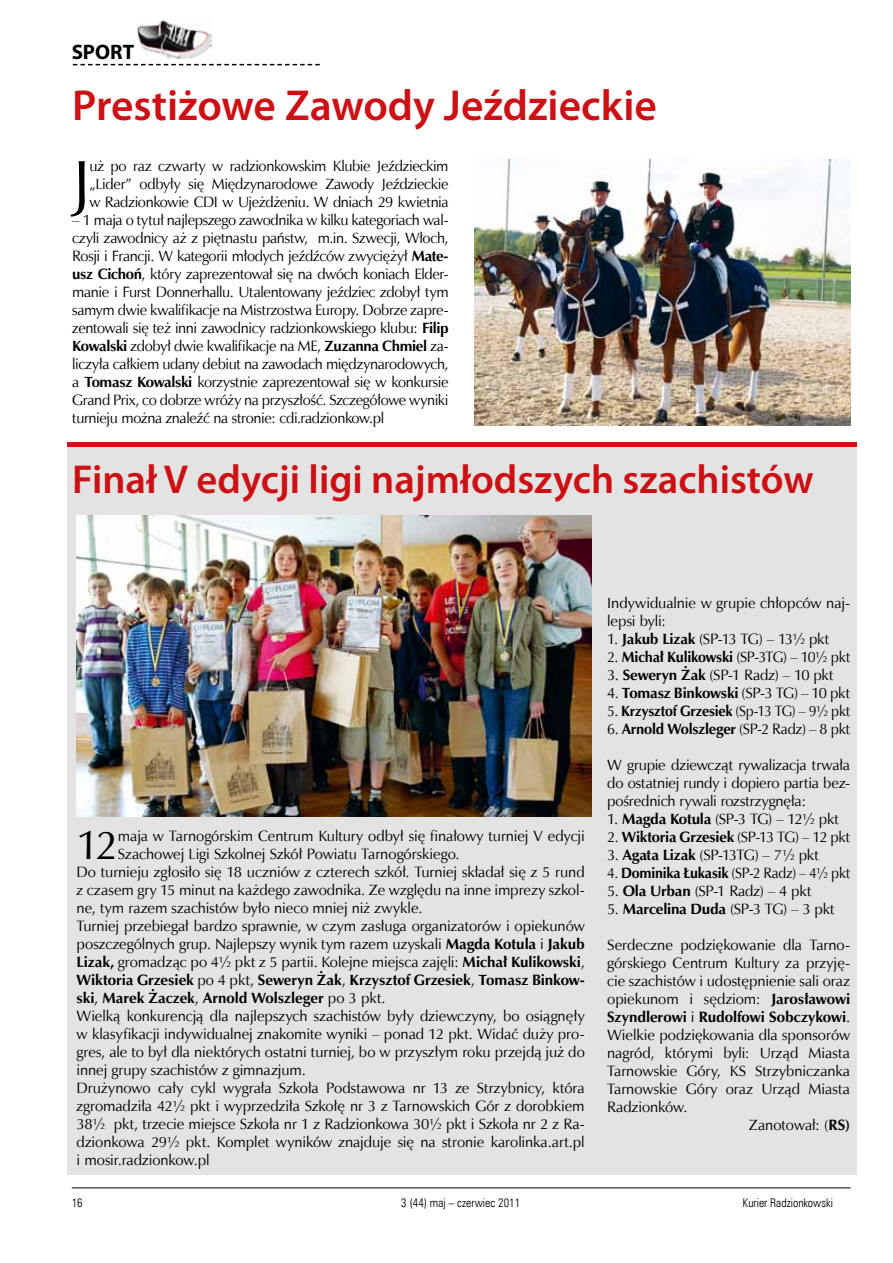
<style>
.page{position:relative;width:893px;height:1263px;background:#fff}
.page>*{position:absolute;margin:0;border:0;box-sizing:border-box;transform-origin:0 0}
.t1{font:67.65px "Zapf Humnst EU";color:#000}
.t2{font:600 43.5px "Myriad Pro";color:#cd1013}
.t3{font:41.4px "Zapf Humnst EU";color:#000}
.t4{font:600 40.5px "Myriad Pro";color:#cd1013}
.t5{font:700 21px "Myriad Pro";color:#000}
.t6{font:15px/18px "Zapf Humnst EU";letter-spacing:-.005em;color:#000;text-align:justify}
.t7{font:700 15px "Zapf Humnst EU";letter-spacing:-.005em;color:#000}
.t8{font:15px "Zapf Humnst EU";letter-spacing:-.025em;color:#000;scale:.94 1}
.t9{font:15px "Zapf Humnst EU";letter-spacing:-.03em;color:#000;scale:.96 1}
.t10{font:15px "Zapf Humnst EU";letter-spacing:-.03em;color:#000}
.t11{font:15px "Zapf Humnst EU";letter-spacing:-.005em;color:#000;scale:.94 1}
.t12{font:15px "Zapf Humnst EU";letter-spacing:-.05em;color:#000}
.t13{font:15px "Zapf Humnst EU";letter-spacing:-.025em;color:#000}
.t14{font:12px "Zurich Lt Cn EU";color:#000}
.s1{font-weight:700}
.s2{font-weight:400}
</style>
<div class="page">
<hr style="left:72px;top:1187px;width:778px;height:1px;background:#000">
<div style="left:68px;top:446px;width:789px;height:729px;background:#e3e3e3"></div>
<hr style="left:68px;top:442px;width:789px;height:4px;background:#cd1013">
<img style="left:137px;top:20px;width:75px;height:39px">
<svg style="left:73px;top:64px;width:247px;height:1px"></svg>
<img style="left:474px;top:159px;width:376px;height:266px">
<img style="left:77px;top:516px;width:515px;height:301px">
<h3 class="t5" style="left:72px;top:38px;width:64px">SPORT</h3>
<h2 class="t2" style="left:72px;top:78px;width:586px">Prestiżowe Zawody Jeździeckie</h2>
<h1 class="t1" style="left:72px;top:142px;width:20px">J</h1>
<p class="t6" style="left:89px;top:157px;width:361px">uż po raz czwarty w radzionkowskim Klubie Jeździeckim „Lider” odbyły się Międzynarodowe Zawody Jeździeckie w Radzionkowie CDI w Ujeżdżeniu. W dniach 29 kwietnia</p>
<p class="t6" style="left:72px;top:211px;width:378px">– 1 maja o tytuł najlepszego zawodnika w kilku kategoriach wal&shy;czyli zawodnicy aż z piętnastu państw, m.in. Szwecji, Włoch, Rosji i Francji. W kategorii młodych jeźdźców zwyciężył <span class="s1">Mate&shy;usz Cichoń</span>, który zaprezentował się na dwóch koniach Elder&shy;manie i Furst Donnerhallu. Utalentowany jeździec zdobył tym samym dwie kwalifikacje na Mistrzostwa Europy. Dobrze zapre&shy;zentowali się też inni zawodnicy radzionkowskiego klubu: <span class="s1">Filip Kowalski</span> zdobył dwie kwalifikacje na ME, <span class="s1">Zuzanna Chmiel</span> za&shy;liczyła całkiem udany debiut na zawodach międzynarodowych, a <span class="s1">Tomasz Kowalski</span> korzystnie zaprezentował się w konkursie Grand Prix, co dobrze wróży na przyszłość. Szczegółowe wyniki turnieju można znaleźć na stronie: cdi.radzionkow.pl</p>
<h3 class="t4" style="left:72px;top:453px;width:743px">Finał V edycji ligi najmłodszych szachistów</h3>
<h3 class="t3" style="left:77px;top:819px;width:43px">12</h3>
<p class="t6" style="left:118px;top:827px;width:468px">maja w Tarnogórskim Centrum Kultury odbył się finałowy turniej V edycji</p>
<p class="t6" style="left:118px;top:845px;width:343px">Szachowej Ligi Szkolnej Szkół Powiatu Tarnogórskiego.</p>
<p class="t6" style="left:77px;top:863px;width:510px">Do turnieju zgłosiło się 18 uczniów z czterech szkół. Turniej składał się z 5 rund</p>
<p class="t6" style="left:77px;top:881px;width:510px">z czasem gry 15 minut na każdego zawodnika. Ze względu na inne imprezy szkol-</p>
<p class="t6" style="left:77px;top:899px;width:347px">ne, tym razem szachistów było nieco mniej niż zwykle.</p>
<p class="t6" style="left:77px;top:917px;width:510px">Turniej przebiegał bardzo sprawnie, w czym zasługa organizatorów i opiekunów</p>
<p class="t6" style="left:77px;top:935px;width:510px">poszczególnych grup. Najlepszy wynik tym razem uzyskali <span class="s1">Magda Kotula</span> i <span class="s1">Jakub</span></p>
<p class="t6" style="left:77px;top:953px;width:510px"><span class="s1">Lizak,</span> gromadząc po 4½ pkt z 5 partii. Kolejne miejsca zajęli: <span class="s1">Michał Kulikowski</span>,</p>
<p class="t7" style="left:77px;top:971px;width:510px">Wiktoria Grzesiek <span class="s2">po 4 pkt,</span> Seweryn Żak<span class="s2">,</span> Krzysztof Grzesiek<span class="s2">,</span> Tomasz Binkow-</p>
<p class="t7" style="left:77px;top:989px;width:311px">ski<span class="s2">,</span> Marek Żaczek<span class="s2">,</span> Arnold Wolszleger <span class="s2">po 3 pkt.</span></p>
<p class="t6" style="left:77px;top:1007px;width:510px">Wielką konkurencją dla najlepszych szachistów były dziewczyny, bo osiągnęły</p>
<p class="t6" style="left:77px;top:1025px;width:510px">w klasyfikacji indywidualnej znakomite wyniki – ponad 12 pkt. Widać duży pro-</p>
<p class="t6" style="left:77px;top:1043px;width:510px">gres, ale to był dla niektórych ostatni turniej, bo w przyszłym roku przejdą już do</p>
<p class="t6" style="left:77px;top:1061px;width:231px">innej grupy szachistów z gimnazjum.</p>
<p class="t6" style="left:77px;top:1079px;width:510px">Drużynowo cały cykl wygrała Szkoła Podstawowa nr 13 ze Strzybnicy, która</p>
<p class="t6" style="left:77px;top:1097px;width:510px">zgromadziła 42½ pkt i wyprzedziła Szkołę nr 3 z Tarnowskich Gór z dorobkiem</p>
<p class="t6" style="left:77px;top:1115px;width:510px">38½ pkt, trzecie miejsce Szkoła nr 1 z Radzionkowa 30½ pkt i Szkoła nr 2 z Ra-</p>
<p class="t6" style="left:77px;top:1133px;width:510px">dzionkowa 29½ pkt. Komplet wyników znajduje się na stronie karolinka.art.pl</p>
<p class="t6" style="left:77px;top:1151px;width:135px">i mosir.radzionkow.pl</p>
<p class="t6" style="left:607px;top:593px;width:244px">Indywidualnie w grupie chłopców naj&shy;lepsi byli:</p>
<p class="t12" style="left:607px;top:629px;width:223px">1. <span class="s1">Jakub Lizak</span> (SP-13 TG) – 13½ pkt</p>
<p class="t9" style="left:607px;top:647px;width:255px">2. <span class="s1">Michał Kulikowski</span> (SP-3TG) – 10½ pkt</p>
<p class="t6" style="left:607px;top:665px;width:228px">3. <span class="s1">Seweryn Żak</span> (SP-1 Radz) – 10 pkt</p>
<p class="t6" style="left:607px;top:683px;width:245px">4. <span class="s1">Tomasz Binkowski</span> (SP-3 TG) – 10 pkt</p>
<p class="t8" style="left:607px;top:701px;width:260px">5. <span class="s1">Krzysztof Grzesiek</span> (Sp-13 TG) – 9½ pkt</p>
<p class="t6" style="left:607px;top:719px;width:244px">6. <span class="s1">Arnold Wolszleger</span> (SP-2 Radz) – 8 pkt</p>
<p class="t6" style="left:607px;top:755px;width:244px">W grupie dziewcząt rywalizacja trwała do ostatniej rundy i dopiero partia bez&shy;pośrednich rywali rozstrzygnęła:</p>
<p class="t13" style="left:607px;top:809px;width:233px">1. <span class="s1">Magda Kotula</span> (SP-3 TG) – 12½ pkt</p>
<p class="t10" style="left:607px;top:827px;width:244px">2. <span class="s1">Wiktoria Grzesiek</span> (SP-13 TG) – 12 pkt</p>
<p class="t6" style="left:607px;top:845px;width:213px">3. <span class="s1">Agata Lizak</span> (SP-13TG) – 7½ pkt</p>
<p class="t11" style="left:607px;top:863px;width:260px">4. <span class="s1">Dominika Łukasik</span> (SP-2 Radz) – 4½ pkt</p>
<p class="t6" style="left:607px;top:881px;width:206px">5. <span class="s1">Ola Urban</span> (SP-1 Radz) – 4 pkt</p>
<p class="t6" style="left:607px;top:899px;width:229px">5. <span class="s1">Marcelina Duda</span> (SP-3 TG) – 3 pkt</p>
<p class="t6" style="left:607px;top:935px;width:244px">Serdeczne podziękowanie dla Tarno-</p>
<p class="t6" style="left:607px;top:953px;width:244px">górskiego Centrum Kultury za przyję-</p>
<p class="t6" style="left:607px;top:971px;width:245px">cie szachistów i udostępnienie sali oraz</p>
<p class="t6" style="left:607px;top:989px;width:245px">opiekunom i sędziom: <span class="s1">Jarosławowi</span></p>
<p class="t7" style="left:607px;top:1007px;width:244px">Szyndlerowi <span class="s2">i</span> Rudolfowi Sobczykowi<span class="s2">.</span></p>
<p class="t6" style="left:607px;top:1025px;width:244px">Wielkie podziękowania dla sponsorów</p>
<p class="t6" style="left:607px;top:1043px;width:244px">nagród, którymi byli: Urząd Miasta</p>
<p class="t6" style="left:607px;top:1061px;width:244px">Tarnowskie Góry, KS Strzybniczanka</p>
<p class="t6" style="left:607px;top:1079px;width:244px">Tarnowskie Góry oraz Urząd Miasta</p>
<p class="t6" style="left:607px;top:1097px;width:82px">Radzionków.</p>
<p class="t6" style="left:749px;top:1115px;width:103px">Zanotował: (<span class="s1">RS)</span></p>
<p class="t14" style="left:72px;top:1195px;width:13px">16</p>
<p class="t14" style="left:401px;top:1195px;width:121px">3 (44) maj – czerwiec 2011</p>
<p class="t14" style="left:742px;top:1196px;width:92px">Kurier Radzionkowski</p>
</div>
